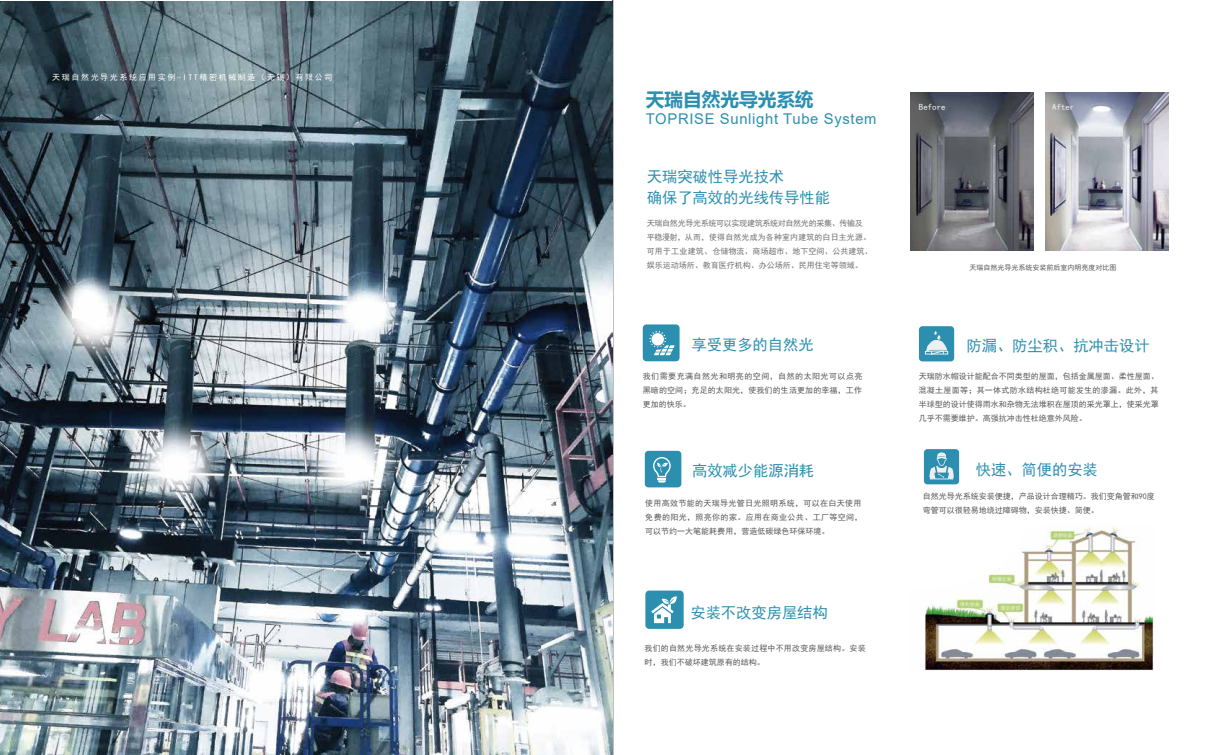
<style>
.page{position:relative;width:1208px;height:755px;background:#fff}
.page>*{position:absolute;margin:0;border:0;box-sizing:border-box;transform-origin:0 0}
.t1{font:700 18.6px "Microsoft Ya Hei";color:#2c8fb0}
.t2{font:15.3px/20.7px "Sim Hei";color:#2c8fb0}
.t3{font:14.8px "Arial";letter-spacing:.045em;color:#2c8fb0}
.t4{font:8.9px "Sim Hei";color:#efefef}
.t5{font:8px/14px "Sim Hei";color:#595757;text-align:justify}
.t6{font:8px/14px "Sim Hei";color:#727171}
.t7{font:8px/14px "Sim Hei";letter-spacing:.04em;color:#595757}
.t8{font:8px/14px "Sim Hei";letter-spacing:.025em;color:#595757}
.t9{font:8px "Sim Hei";letter-spacing:.2em;color:#fff}
.t10{font:7px "Sim Hei";color:#595757}
</style>
<div class="page">
<svg style="left:612px;top:0;width:557px;height:754px"></svg>
<img style="left:1045px;top:92px;width:123px;height:158px">
<img style="left:910px;top:92px;width:123px;height:158px">
<img style="left:0;top:2px;width:613px;height:752px">
<div style="left:643px;top:324px;width:36px;height:37px;background:#2c8fb0;border-radius:4px"></div>
<svg style="left:649px;top:330px;width:25px;height:25px"></svg>
<div style="left:645px;top:450px;width:36px;height:37px;background:#2c8fb0;border-radius:4px"></div>
<svg style="left:653px;top:457px;width:17px;height:25px"></svg>
<div style="left:645px;top:590px;width:38px;height:38px;background:#2c8fb0;border-radius:4px"></div>
<svg style="left:651px;top:596px;width:26px;height:26px"></svg>
<img style="left:909px;top:524px;width:245px;height:145px">
<div style="left:919px;top:326px;width:35px;height:35px;background:#2c8fb0;border-radius:4px"></div>
<svg style="left:924px;top:331px;width:24px;height:24px"></svg>
<div style="left:924px;top:449px;width:35px;height:35px;background:#2c8fb0;border-radius:4px"></div>
<svg style="left:929px;top:452px;width:25px;height:28px"></svg>
<p class="t9" style="left:52px;top:73px;width:282px">天瑞自然光导光系统应用实例-ITT精密机械制造（无锡）有限公司</p>
<h1 class="t1" style="left:646px;top:86px;width:169px">天瑞自然光导光系统</h1>
<h3 class="t3" style="left:646px;top:109px;width:232px">TOPRISE Sunlight Tube System</h3>
<h2 class="t2" style="left:647px;top:166px;width:185px">天瑞突破性导光技术<br>确保了高效的光线传导性能</h2>
<p class="t6" style="left:647px;top:216px;width:227px">天瑞自然光导光系统可以实现建筑系统对自然光的采集、传输及平稳漫射，从而，使得自然光成为各种室内建筑的白日主光源。可用于工业建筑、仓储物流、商场超市、地下空间、公共建筑、娱乐运动场所、教育医疗机构、办公场所、民用住宅等领域。</p>
<h2 class="t2" style="left:691px;top:334px;width:124px">享受更多的自然光</h2>
<p class="t4" style="left:919px;top:102px;width:28px">Before</p>
<p class="t4" style="left:1052px;top:102px;width:24px">After</p>
<p class="t10" style="left:969px;top:264px;width:148px">天瑞自然光导光系统安装前后室内明亮度对比图</p>
<h2 class="t2" style="left:966px;top:335px;width:185px">防漏、防尘积、抗冲击设计</h2>
<p class="t5" style="left:643px;top:369px;width:221px">我们需要充满自然光和明亮的空间，自然的太阳光可以点亮黑暗的空间；充足的太阳光，使我们的生活更加的幸福，工作更加的快乐。</p>
<p class="t5" style="left:918px;top:369px;width:242px">天瑞防水帽设计能配合不同类型的屋面，包括金属屋面、柔性屋面、混凝土屋面等；其一体式防水结构杜绝可能发生的渗漏。此外，其半球型的设计使得雨水和杂物无法堆积在屋顶的采光罩上，使采光罩几乎不需要维护。高强抗冲击性杜绝意外风险。</p>
<h2 class="t2" style="left:692px;top:460px;width:124px">高效减少能源消耗</h2>
<p class="t7" style="left:645px;top:496px;width:219px">使用高效节能的天瑞导光管日光照明系统，可以在白天使用免费的阳光，照亮你的家。应用在商业公共、工厂等空间，可以节约一大笔能耗费用，营造低碳绿色环保环境。</p>
<h2 class="t2" style="left:690px;top:602px;width:139px">安装不改变房屋结构</h2>
<p class="t8" style="left:644px;top:640px;width:223px">我们的自然光导光系统在安装过程中不用改变房屋结构。安装时，我们不破坏建筑原有的结构。</p>
<h2 class="t2" style="left:975px;top:459px;width:124px">快速、简便的安装</h2>
<p class="t5" style="left:922px;top:488px;width:234px">自然光导光系统安装便捷，产品设计合理精巧。我们变角管和90度弯管可以很轻易地绕过障碍物，安装快捷、简便。</p>
</div>
